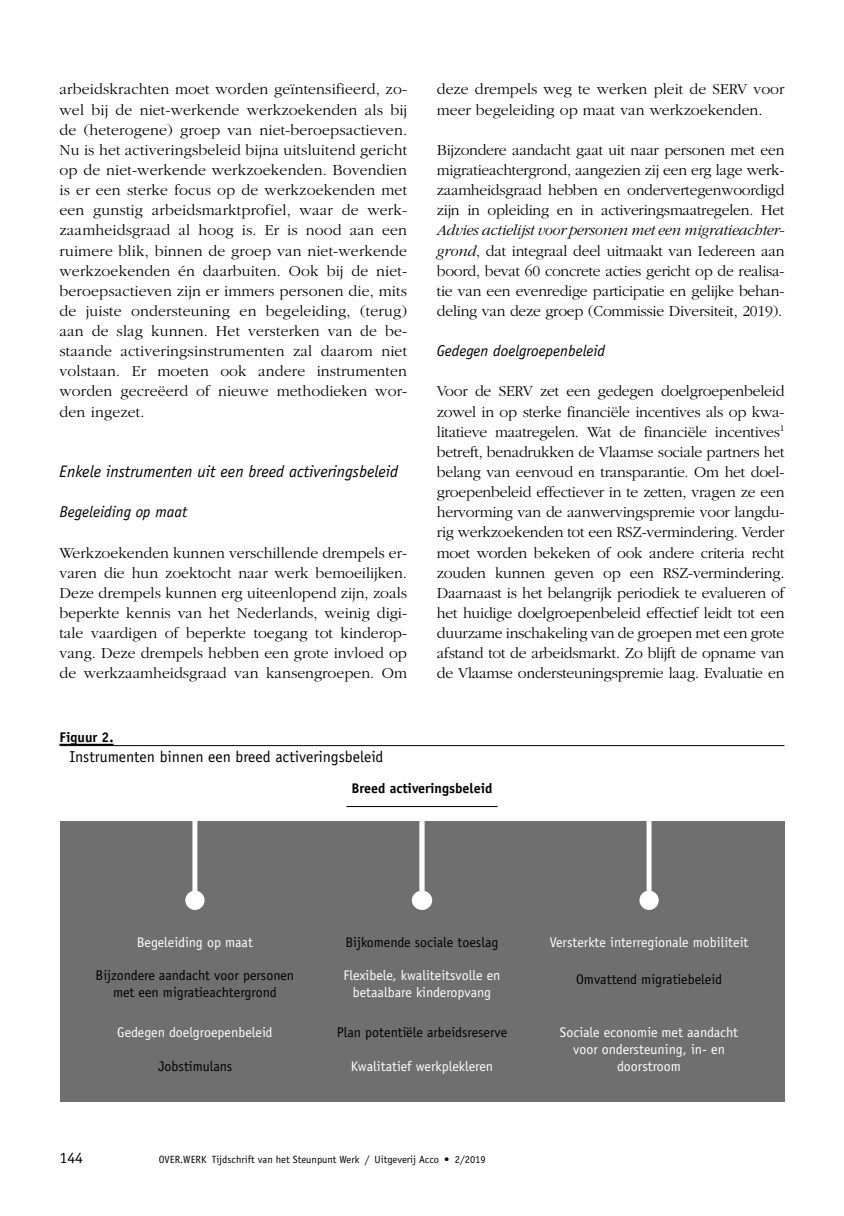
<style>
.page{position:relative;width:844px;height:1216px;background:#fff}
.page>*{position:absolute;margin:0;border:0;box-sizing:border-box;transform-origin:0 0}
.t1{font:italic 16.62px "Officina Sans Std";color:#000}
.t2{font:300 15.75px/20.1px "Garamond";color:#000;text-align:justify}
.t3{font:15.75px "Officina Sans Std";color:#000}
.t4{font:italic 15.75px "Officina Sans Std";color:#000}
.t5{font:14px/16.8px "Officina Sans Std";color:#fff;text-align:center}
.t6{font:14px/16.8px "Officina Sans Std";color:#000;text-align:center}
.t7{font:700 14px "Officina Sans Std";color:#000}
.t8{font:10.5px "Officina Sans Std";color:#000}
.s1{font-style:italic}
</style>
<div class="page">
<hr style="left:60px;top:743px;width:53px;height:2px;background:#000">
<hr style="left:60px;top:745px;width:724px;height:1px;background:#000">
<div style="left:60px;top:821px;width:724px;height:280px;background:#706f6f"></div>
<svg style="left:639px;top:821px;width:19px;height:88px"></svg>
<svg style="left:185px;top:821px;width:19px;height:88px"></svg>
<svg style="left:411px;top:821px;width:21px;height:88px"></svg>
<hr style="left:346px;top:806px;width:151px;height:1px;background:#000">
<p class="t2" style="left:59px;top:80px;width:349px">arbeidskrachten moet worden geïntensifieerd, zo&shy;wel bij de niet-werkende werkzoekenden als bij de (heterogene) groep van niet-beroepsactieven.<br>Nu is het activeringsbeleid bijna uitsluitend gericht op de niet-werkende werkzoekenden. Bovendien is er een sterke focus op de werkzoekenden met een gunstig arbeidsmarktprofiel, waar de werk&shy;zaamheidsgraad al hoog is. Er is nood aan een ruimere blik, binnen de groep van niet-werkende werkzoekenden én daarbuiten. Ook bij de niet&shy;beroepsactieven zijn er immers personen die, mits de juiste ondersteuning en begeleiding, (terug) aan de slag kunnen. Het versterken van de be&shy;staande activeringsinstrumenten zal daarom niet volstaan. Er moeten ook andere instrumenten worden gecreëerd of nieuwe methodieken wor&shy;den ingezet.</p>
<p class="t1" style="left:59px;top:461px;width:340px">Enkele instrumenten uit een breed activeringsbeleid</p>
<p class="t4" style="left:59px;top:503px;width:129px">Begeleiding op maat</p>
<p class="t2" style="left:59px;top:543px;width:349px">Werkzoekenden kunnen verschillende drempels er&shy;varen die hun zoektocht naar werk bemoeilijken.<br>Deze drempels kunnen erg uiteenlopend zijn, zoals beperkte kennis van het Nederlands, weinig digi&shy;tale vaardigen of beperkte toegang tot kinderop&shy;vang. Deze drempels hebben een grote invloed op de werkzaamheidsgraad van kansengroepen. Om</p>
<p class="t7" style="left:60px;top:728px;width:55px">Figuur 2.</p>
<p class="t3" style="left:69px;top:747px;width:315px">Instrumenten binnen een breed activeringsbeleid</p>
<p class="t2" style="left:437px;top:80px;width:349px">deze drempels weg te werken pleit de SERV voor meer begeleiding op maat van werkzoekenden.</p>
<p class="t2" style="left:437px;top:140px;width:349px">Bijzondere aandacht gaat uit naar personen met een migratieachtergrond, aangezien zij een erg lage werk&shy;zaamheidsgraad hebben en ondervertegenwoordigd zijn in opleiding en in activeringsmaatregelen. Het</p>
<p class="t2" style="left:437px;top:221px;width:349px"><span class="s1">Advies actielijst voor personen met een migratieachter&shy;grond</span>, dat integraal deel uitmaakt van Iedereen aan boord, bevat 60 concrete acties gericht op de realisa&shy;tie van een evenredige participatie en gelijke behan&shy;deling van deze groep (Commissie Diversiteit, 2019).</p>
<p class="t4" style="left:437px;top:342px;width:170px">Gedegen doelgroepenbeleid</p>
<p class="t2" style="left:437px;top:382px;width:349px">Voor de SERV zet een gedegen doelgroepenbeleid zowel in op sterke financiële incentives als op kwa&shy;litatieve maatregelen. Wat de financiële incentives<sup>1 </sup>betreft, benadrukken de Vlaamse sociale partners het belang van eenvoud en transparantie. Om het doel&shy;groepenbeleid effectiever in te zetten, vragen ze een hervorming van de aanwervingspremie voor langdu&shy;rig werkzoekenden tot een RSZ-vermindering. Verder moet worden bekeken of ook andere criteria recht zouden kunnen geven op een RSZ-vermindering.<br>Daarnaast is het belangrijk periodiek te evalueren of het huidige doelgroepenbeleid effectief leidt tot een duurzame inschakeling van de groepen met een grote afstand tot de arbeidsmarkt. Zo blijft de opname van de Vlaamse ondersteuningspremie laag. Evaluatie en</p>
<p class="t7" style="left:351px;top:780px;width:142px">Breed activeringsbeleid</p>
<p class="t5" style="left:137px;top:934px;width:118px">Begeleiding op maat</p>
<p class="t6" style="left:345px;top:934px;width:155px">Bijkomende sociale toeslag</p>
<p class="t6" style="left:96px;top:966px;width:200px">Bijzondere aandacht voor personen met een migratieachtergrond</p>
<p class="t5" style="left:117px;top:1024px;width:157px">Gedegen doelgroepenbeleid</p>
<p class="t6" style="left:158px;top:1057px;width:75px">Jobstimulans</p>
<p class="t5" style="left:549px;top:934px;width:200px">Versterkte interregionale mobiliteit</p>
<p class="t6" style="left:576px;top:970px;width:147px">Omvattend migratiebeleid</p>
<p class="t5" style="left:343px;top:966px;width:158px">Flexibele, kwaliteitsvolle en betaalbare kinderopvang</p>
<p class="t6" style="left:336px;top:1024px;width:172px">Plan potentiële arbeidsreserve</p>
<p class="t5" style="left:559px;top:1024px;width:180px">Sociale economie met aandacht voor ondersteuning, in- en</p>
<p class="t5" style="left:351px;top:1057px;width:144px">Kwalitatief werkplekleren</p>
<p class="t5" style="left:617px;top:1057px;width:65px">doorstroom</p>
<p class="t3" style="left:59px;top:1148px;width:25px">144</p>
<p class="t8" style="left:159px;top:1153px;width:328px">OVER.WERK Tijdschrift van het Steunpunt Werk / Uitgeverij Acco • 2/2019</p>
</div>
